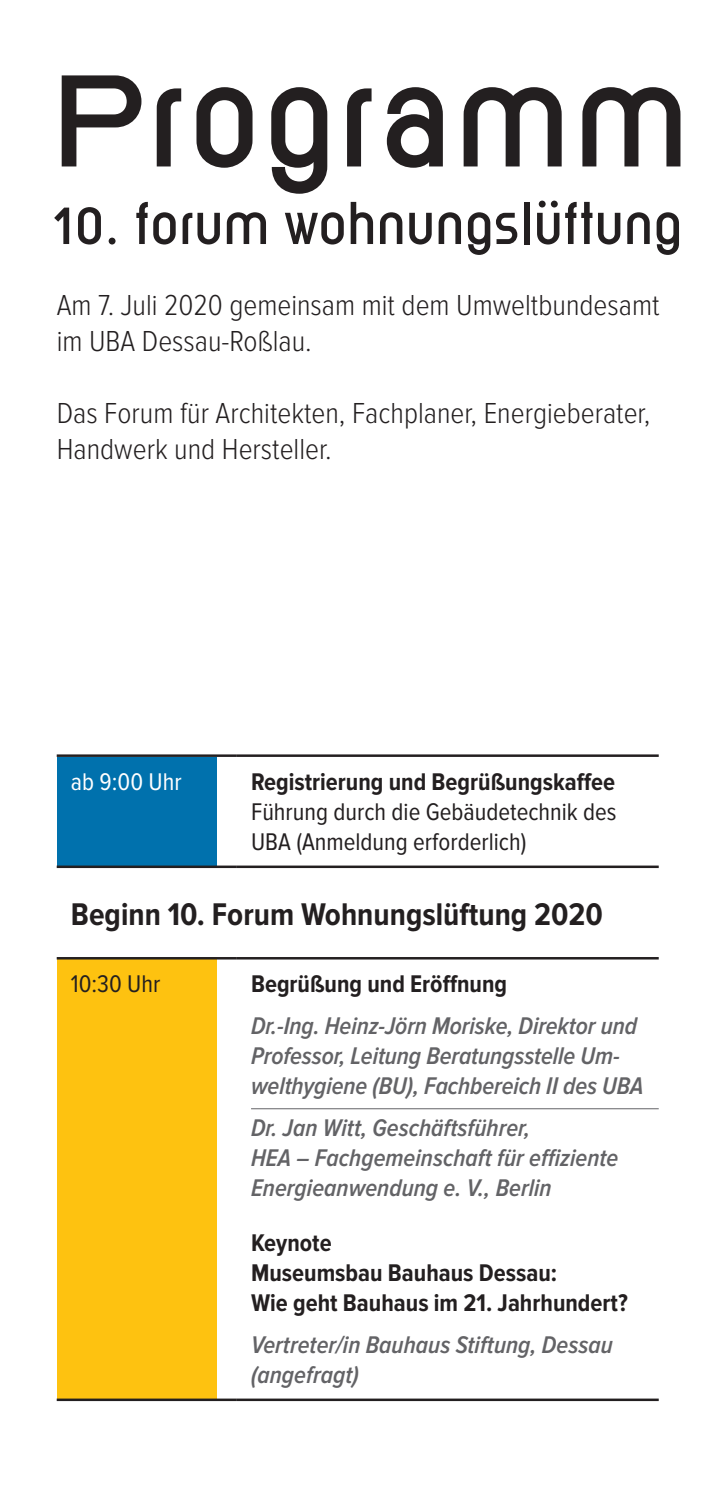
<style>
.page{position:relative;width:709px;height:1489px;background:#fff}
.page>*{position:absolute;margin:0;border:0;box-sizing:border-box;transform-origin:0 0}
.t1{font:125px "Reross Rectangular";letter-spacing:.03em;color:#231f20}
.t2{font:50px "Reross Rectangular";letter-spacing:.01em;color:#231f20}
.t3{font:700 32.5px "Proxima Nova Cond";color:#231f20}
.t4{font:300 30px/36px "Proxima Nova Cond";color:#231f20}
.t5{font:italic 600 25px/30px "Proxima Nova Cond";color:#636366}
.t6{font:25px/30px "Proxima Nova Cond";color:#231f20;text-align:justify}
.t7{font:700 25px "Proxima Nova Cond";color:#231f20}
.t8{font:25px "Proxima Nova Cond";color:#fff}
.s1{font-weight:700}
</style>
<div class="page">
<div style="left:57px;top:958px;width:159px;height:442px;background:#fec210"></div>
<div style="left:57px;top:756px;width:159px;height:111px;background:#0071ad"></div>
<hr style="left:57px;top:754px;width:180px;height:3px;background:#231f20">
<hr style="left:237px;top:754px;width:421px;height:3px;background:#231f20">
<hr style="left:57px;top:865px;width:180px;height:3px;background:#231f20">
<hr style="left:237px;top:865px;width:421px;height:3px;background:#231f20">
<hr style="left:57px;top:957px;width:180px;height:2px;background:#231f20">
<hr style="left:237px;top:957px;width:421px;height:2px;background:#231f20">
<hr style="left:57px;top:1398px;width:180px;height:2px;background:#231f20">
<hr style="left:237px;top:1398px;width:421px;height:2px;background:#231f20">
<hr style="left:251px;top:1108px;width:407px;height:1px;background:#636366">
<p class="t1" style="left:53px;top:40px;width:637px">Programm</p>
<p class="t2" style="left:53px;top:193px;width:630px">10. forum wohnungslüftung</p>
<p class="t4" style="left:57px;top:287px;width:604px">Am 7. Juli 2020 gemeinsam mit dem Umweltbundesamt im UBA Dessau-Roßlau.</p>
<p class="t4" style="left:57px;top:395px;width:595px">Das Forum für Architekten, Fachplaner, Energieberater,<br>Handwerk und Hersteller.</p>
<p class="t8" style="left:71px;top:767px;width:112px">ab 9:00 Uhr</p>
<p class="t6" style="left:251px;top:766px;width:367px"><span class="s1">Registrierung und Begrüßungskaffee </span>Führung durch die Gebäudetechnik des UBA (Anmeldung erforderlich)</p>
<p class="t3" style="left:71px;top:896px;width:533px">Beginn 10. Forum Wohnungslüftung 2020</p>
<p class="t6" style="left:71px;top:969px;width:91px">10:30 Uhr</p>
<p class="t7" style="left:251px;top:969px;width:258px">Begrüßung und Eröffnung</p>
<p class="t5" style="left:251px;top:1011px;width:394px">Dr.-Ing. Heinz-Jörn Moriske, Direktor und<br>Professor, Leitung Beratungsstelle Um&shy;welthygiene (BU), Fachbereich II des UBA</p>
<p class="t5" style="left:251px;top:1113px;width:369px">Dr. Jan Witt, Geschäftsführer,<br>HEA – Fachgemeinschaft für effiziente<br>Energieanwendung e. V., Berlin</p>
<p class="t7" style="left:251px;top:1228px;width:82px">Keynote</p>
<p class="t7" style="left:251px;top:1258px;width:307px">Museumsbau Bauhaus Dessau:</p>
<p class="t7" style="left:251px;top:1288px;width:378px">Wie geht Bauhaus im 21. Jahrhundert?</p>
<p class="t5" style="left:251px;top:1329px;width:363px">Vertreter/in Bauhaus Stiftung, Dessau (angefragt)</p>
</div>
